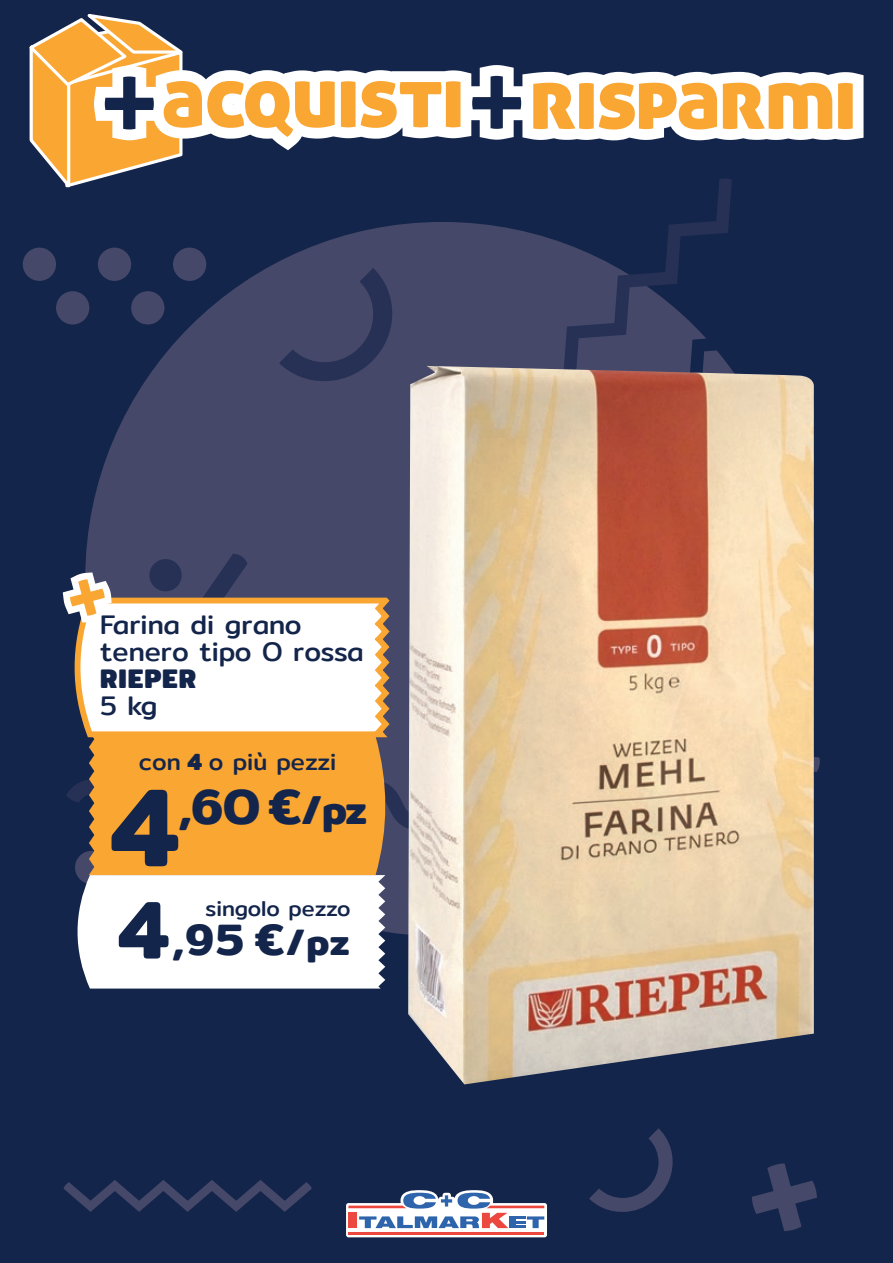
<style>
.page{position:relative;width:893px;height:1263px;background:#14254b}
.page>*{position:absolute;margin:0;border:0;box-sizing:border-box;transform-origin:0 0}
.t1{font:600 112.5px "Mitr";color:#14254b}
.t2{font:600 49.5px "Mitr";color:#14254b}
.t3{font:600 44.1px "Mitr";color:#14254b}
.t4{font:27px/27px "Mitr";color:#14254b}
.t5{font:700 27px "Mitr";letter-spacing:.04em;color:#14254b}
.t6{font:23.55px "Mitr";color:#14254b}
.t7{font:21.6px "Mitr";color:#14254b}
.s1{font-weight:700}
.s2{font-size:40.5px}
.s3{font-size:82.95px}
.s4{font-size:36.9px}
</style>
<div class="page">
<svg style="left:589px;top:1128px;width:84px;height:84px"></svg>
<div style="left:85px;top:222px;width:714px;height:714px;background:#454868;border-radius:50%"></div>
<div style="left:23px;top:248px;width:33px;height:33px;background:#454868;border-radius:50%"></div>
<div style="left:98px;top:248px;width:33px;height:33px;background:#454868;border-radius:50%"></div>
<div style="left:173px;top:248px;width:33px;height:33px;background:#454868;border-radius:50%"></div>
<div style="left:56px;top:291px;width:33px;height:33px;background:#454868;border-radius:50%"></div>
<div style="left:131px;top:291px;width:33px;height:33px;background:#454868;border-radius:50%"></div>
<svg style="left:64px;top:1180px;width:248px;height:32px"></svg>
<svg style="left:472px;top:195px;width:259px;height:171px"></svg>
<svg style="left:279px;top:268px;width:113px;height:113px"></svg>
<svg style="left:752px;top:1163px;width:65px;height:68px"></svg>
<svg style="left:29px;top:14px;width:834px;height:181px"></svg>
<svg style="left:346px;top:1190px;width:201px;height:47px"></svg>
<svg style="left:63px;top:554px;width:345px;height:434px"></svg>
<img style="left:408px;top:366px;width:406px;height:718px">
<p class="t4" style="left:100px;top:611px;width:265px">Farina di grano tenero tipo O rossa</p>
<p class="t5" style="left:100px;top:657px;width:97px">RIEPER</p>
<p class="t4" style="left:100px;top:692px;width:59px">5 kg</p>
<p class="t6" style="left:139px;top:744px;width:199px">con <span class="s1">4</span> o più pezzi</p>
<h1 class="t1" style="left:111px;top:743px;width:69px">4</h1>
<h2 class="t2" style="left:179px;top:770px;width:190px">,6O €<span class="s2">/pz</span></h2>
<p class="t7" style="left:205px;top:892px;width:147px">singolo pezzo</p>
<h3 class="t3" style="left:119px;top:906px;width:233px"><span class="s3">4</span>,95 €<span class="s4">/pz</span></h3>
</div>
